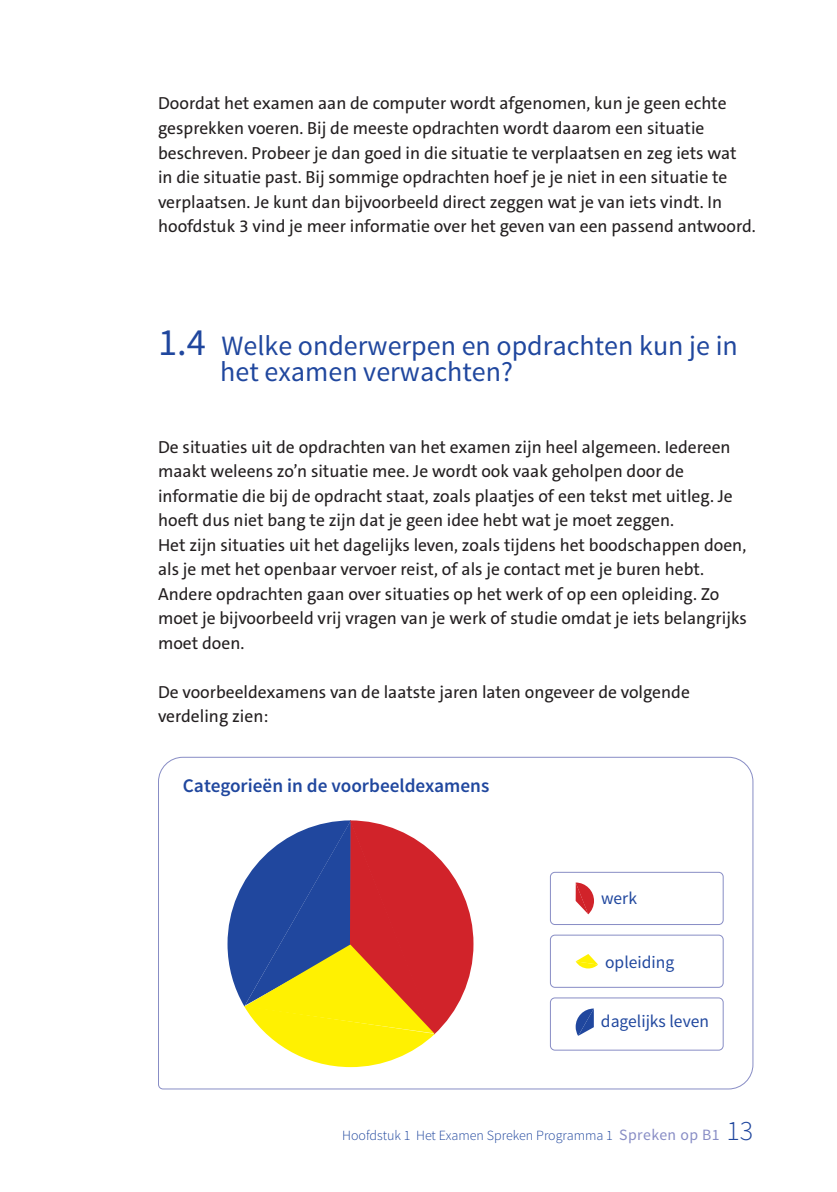
<style>
.page{position:relative;width:837px;height:1192px;background:#fff}
.page>*{position:absolute;margin:0;border:0;box-sizing:border-box;transform-origin:0 0}
.t1{font:28px/26.2px "Source Sans Pro";color:#20479e}
.t2{font:600 19.25px "Source Sans Pro";color:#20479e}
.t3{font:17.5px/24.5px "The Sans C5";color:#231f20}
.t4{font:17.5px "Source Sans Pro";color:#20479e}
.t5{font:300 14px "Source Sans Pro";color:#20479e}
.s1{font-size:38.5px}
.s2{font-weight:400;font-size:15.75px;color:#888dc5}
.s3{font-size:28px}
</style>
<div class="page">
<svg style="left:158px;top:756px;width:596px;height:333px"></svg>
<svg style="left:228px;top:820px;width:245px;height:246px"></svg>
<svg style="left:576px;top:882px;width:18px;height:32px"></svg>
<div style="left:550px;top:871px;width:174px;height:53px;border:1px solid #888dc5;border-radius:5px"></div>
<svg style="left:576px;top:953px;width:22px;height:15px"></svg>
<div style="left:550px;top:934px;width:174px;height:53px;border:1px solid #888dc5;border-radius:5px"></div>
<svg style="left:576px;top:1008px;width:18px;height:27px"></svg>
<div style="left:550px;top:997px;width:174px;height:53px;border:1px solid #888dc5;border-radius:5px"></div>
<p class="t3" style="left:158px;top:91px;width:599px">Doordat het examen aan de computer wordt afgenomen, kun je geen echte gesprekken voeren. Bij de meeste opdrachten wordt daarom een situatie beschreven. Probeer je dan goed in die situatie te verplaatsen en zeg iets wat<br>in die situatie past. Bij sommige opdrachten hoef je je niet in een situatie te verplaatsen. Je kunt dan bijvoorbeeld direct zeggen wat je van iets vindt. In hoofdstuk 3 vind je meer informatie over het geven van een passend antwoord.</p>
<h1 class="t1" style="left:220px;top:332px;width:519px;text-indent:-62px"><span class="s1">1.4</span> Welke onderwerpen en opdrachten kun je in het examen verwachten?</h1>
<p class="t3" style="left:158px;top:434px;width:590px">De situaties uit de opdrachten van het examen zijn heel algemeen. Iedereen maakt weleens zo’n situatie mee. Je wordt ook vaak geholpen door de informatie die bij de opdracht staat, zoals plaatjes of een tekst met uitleg. Je hoeft dus niet bang te zijn dat je geen idee hebt wat je moet zeggen.<br>Het zijn situaties uit het dagelijks leven, zoals tijdens het boodschappen doen, als je met het openbaar vervoer reist, of als je contact met je buren hebt.<br>Andere opdrachten gaan over situaties op het werk of op een opleiding. Zo moet je bijvoorbeeld vrij vragen van je werk of studie omdat je iets belangrijks moet doen.</p>
<p class="t3" style="left:158px;top:679px;width:533px">De voorbeeldexamens van de laatste jaren laten ongeveer de volgende verdeling zien:</p>
<p class="t2" style="left:183px;top:773px;width:308px">Categorieën in de voorbeeldexamens</p>
<p class="t4" style="left:601px;top:887px;width:37px">werk</p>
<p class="t4" style="left:605px;top:951px;width:71px">opleiding</p>
<p class="t4" style="left:601px;top:1010px;width:110px">dagelijks leven</p>
<p class="t5" style="left:342px;top:1126px;width:413px">Hoofdstuk 1 Het Examen Spreken Programma 1 <span class="s2">Spreken op B1</span> <span class="s3">13</span></p>
</div>
